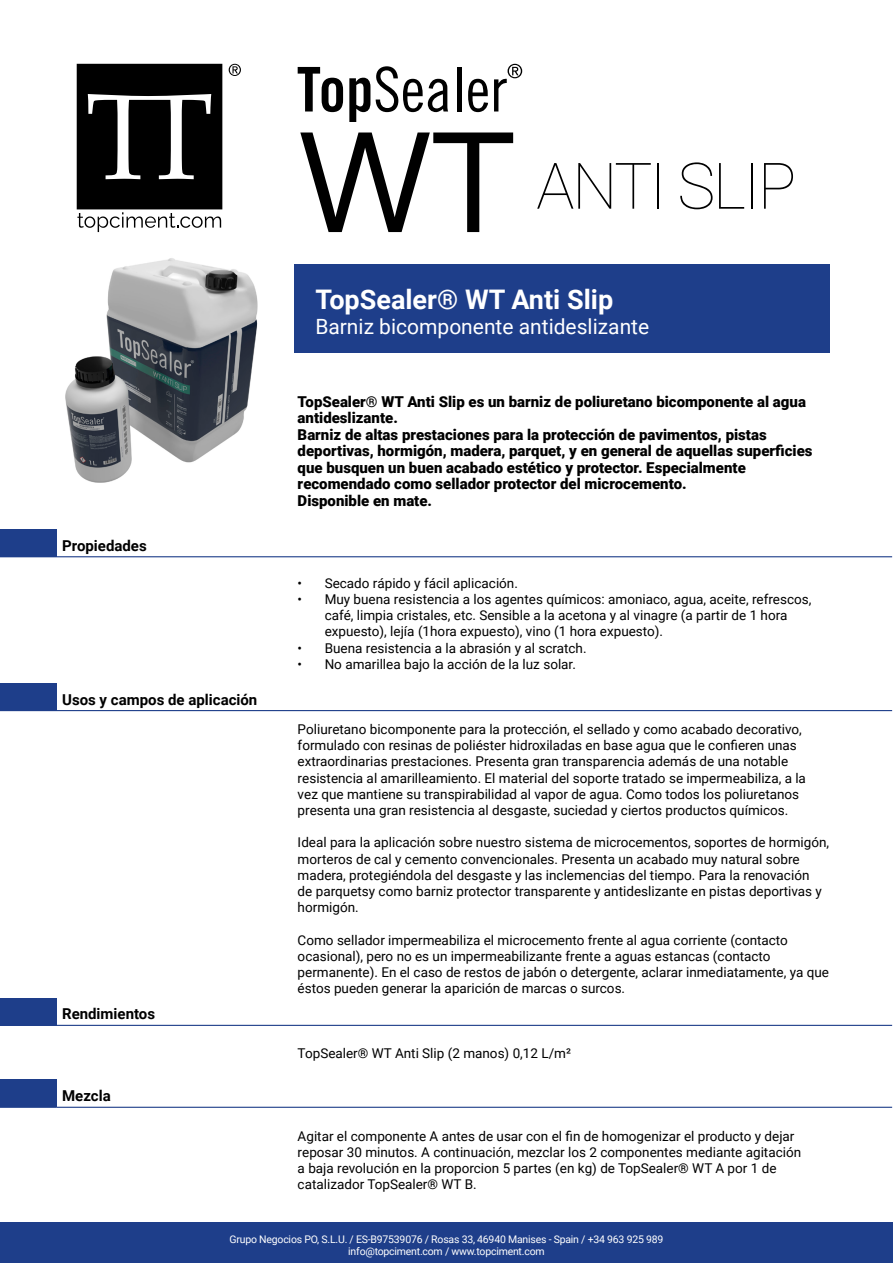
<style>
.page{position:relative;width:893px;height:1263px;background:#fff}
.page>*{position:absolute;margin:0;border:0;box-sizing:border-box;transform-origin:0 0}
.t1{font:700 27px "Roboto";color:#fff}
.t2{font:21px "Roboto";color:#fff}
.t3{font:900 15px/16.5px "Roboto";color:#000}
.t4{font:700 15px "Roboto";color:#000}
.t5{font:13.5px/16.2px "Roboto";color:#000}
.t6{font:10.5px/12px "Roboto";letter-spacing:-.02em;color:#fff;text-align:center}
</style>
<div class="page">
<div style="left:0;top:1222px;width:893px;height:41px;background:#1e3e8a"></div>
<img style="left:65px;top:258px;width:193px;height:225px">
<div style="left:294px;top:264px;width:535px;height:88px;background:#1e3e8a"></div>
<svg style="left:77px;top:64px;width:145px;height:168px"></svg>
<svg style="left:229px;top:64px;width:12px;height:12px"></svg>
<svg style="left:298px;top:67px;width:45px;height:45px"></svg>
<svg style="left:349px;top:78px;width:21px;height:44px"></svg>
<svg style="left:376px;top:66px;width:72px;height:46px"></svg>
<hr style="left:457px;top:67px;width:4px;height:44px;background:#000">
<svg style="left:468px;top:79px;width:20px;height:33px"></svg>
<svg style="left:494px;top:64px;width:28px;height:47px"></svg>
<svg style="left:300px;top:132px;width:213px;height:100px"></svg>
<svg style="left:537px;top:163px;width:114px;height:46px"></svg>
<hr style="left:658px;top:163px;width:1px;height:46px;background:#000">
<svg style="left:680px;top:162px;width:33px;height:47px"></svg>
<svg style="left:719px;top:163px;width:25px;height:46px"></svg>
<hr style="left:751px;top:163px;width:2px;height:46px;background:#000">
<svg style="left:764px;top:163px;width:29px;height:46px"></svg>
<div style="left:0;top:529px;width:56px;height:28px;background:#1e3e8a"></div>
<hr style="left:56px;top:556px;width:836px;height:1px;background:#1e3e8a">
<div style="left:0;top:683px;width:56px;height:28px;background:#1e3e8a"></div>
<hr style="left:56px;top:710px;width:836px;height:1px;background:#1e3e8a">
<div style="left:0;top:998px;width:56px;height:27px;background:#1e3e8a"></div>
<hr style="left:0;top:1025px;width:56px;height:1px;background:#1e3e8a">
<hr style="left:56px;top:1025px;width:836px;height:1px;background:#1e3e8a">
<div style="left:0;top:1079px;width:56px;height:28px;background:#1e3e8a"></div>
<hr style="left:0;top:1107px;width:56px;height:1px;background:#1e3e8a">
<hr style="left:56px;top:1107px;width:836px;height:1px;background:#1e3e8a">
<h1 class="t1" style="left:315px;top:281px;width:299px">TopSealer® WT Anti Slip</h1>
<h2 class="t2" style="left:315px;top:312px;width:335px">Barniz bicomponente antideslizante</h2>
<p class="t4" style="left:62px;top:535px;width:86px">Propiedades</p>
<p class="t4" style="left:62px;top:689px;width:197px">Usos y campos de aplicación</p>
<p class="t4" style="left:62px;top:1003px;width:95px">Rendimientos</p>
<p class="t4" style="left:62px;top:1085px;width:50px">Mezcla</p>
<p class="t3" style="left:298px;top:393px;width:516px">TopSealer® WT Anti Slip es un barniz de poliuretano bicomponente al agua antideslizante.<br>Barniz de altas prestaciones para la protección de pavimentos, pistas deportivas, hormigón, madera, parquet, y en general de aquellas superficies que busquen un buen acabado estético y protector. Especialmente recomendado como sellador protector del microcemento.<br>Disponible en mate.</p>
<p class="t5" style="left:298px;top:574px;width:222px">• Secado rápido y fácil aplicación.</p>
<p class="t5" style="left:325px;top:591px;width:488px;text-indent:-27px">• Muy buena resistencia a los agentes químicos: amoniaco, agua, aceite, refrescos, café, limpia cristales, etc. Sensible a la acetona y al vinagre (a partir de 1 hora expuesto), lejía (1hora expuesto), vino (1 hora expuesto).</p>
<p class="t5" style="left:298px;top:639px;width:290px">• Buena resistencia a la abrasión y al scratch.</p>
<p class="t5" style="left:298px;top:655px;width:280px">• No amarillea bajo la acción de la luz solar.</p>
<p class="t5" style="left:298px;top:721px;width:510px">Poliuretano bicomponente para la protección, el sellado y como acabado decorativo, formulado con resinas de poliéster hidroxiladas en base agua que le confieren unas extraordinarias prestaciones. Presenta gran transparencia además de una notable resistencia al amarilleamiento. El material del soporte tratado se impermeabiliza, a la vez que mantiene su transpirabilidad al vapor de agua. Como todos los poliuretanos presenta una gran resistencia al desgaste, suciedad y ciertos productos químicos.</p>
<p class="t5" style="left:298px;top:834px;width:533px">Ideal para la aplicación sobre nuestro sistema de microcementos, soportes de hormigón, morteros de cal y cemento convencionales. Presenta un acabado muy natural sobre madera, protegiéndola del desgaste y las inclemencias del tiempo. Para la renovación<br>de parquetsy como barniz protector transparente y antideslizante en pistas deportivas y hormigón.</p>
<p class="t5" style="left:298px;top:931px;width:533px">Como sellador impermeabiliza el microcemento frente al agua corriente (contacto ocasional), pero no es un impermeabilizante frente a aguas estancas (contacto permanente). En el caso de restos de jabón o detergente, aclarar inmediatamente, ya que éstos pueden generar la aparición de marcas o surcos.</p>
<p class="t5" style="left:298px;top:1045px;width:275px">TopSealer® WT Anti Slip (2 manos) 0,12 L/m²</p>
<p class="t5" style="left:298px;top:1127px;width:505px">Agitar el componente A antes de usar con el fin de homogenizar el producto y dejar reposar 30 minutos. A continuación, mezclar los 2 componentes mediante agitación a baja revolución en la proporcion 5 partes (en kg) de TopSealer® WT A por 1 de catalizador TopSealer® WT B.</p>
<p class="t6" style="left:230px;top:1233px;width:435px">Grupo Negocios PO, S.L.U. / ES-B97539076 / Rosas 33, 46940 Manises - Spain / +34 963 925 989 info@topciment.com / www.topciment.com</p>
</div>
